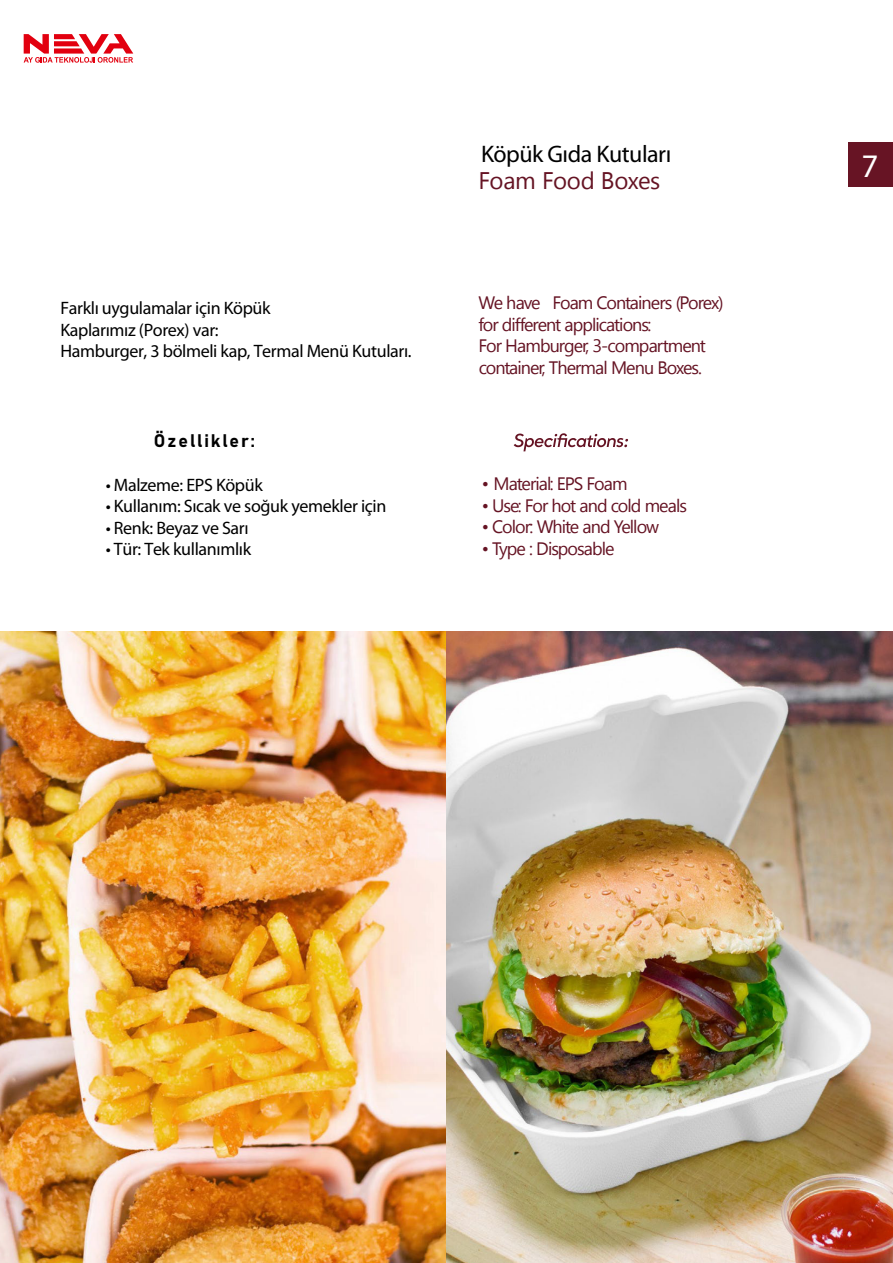
<style>
.page{position:relative;width:893px;height:1263px;background:#fff}
.page>*{position:absolute;margin:0;border:0;box-sizing:border-box;transform-origin:0 0}
.t1{font:33px "Myriad Pro";color:#fff}
.t2{font:24px "Myriad Pro";letter-spacing:-.02em;color:#000}
.t3{font:18px/21.6px "Myriad Pro";letter-spacing:-.02em;color:#000}
.t4{font:18px "Segoe UI Emoji";color:#651323}
.t5{font:18px "Bahnschrift";letter-spacing:.11em;color:#000}
</style>
<div class="page">
<div style="left:848px;top:142px;width:45px;height:45px;background:#671424"></div>
<svg style="left:514px;top:433px;width:114px;height:18px"></svg>
<img style="left:0;top:631px;width:893px;height:632px">
<svg style="left:24px;top:34px;width:109px;height:29px"></svg>
<p class="t3" style="left:60px;top:297px;width:353px">Farklı uygulamalar için Köpük<br>Kaplarımız (Porex) var:<br>Hamburger 3, bölmeli kap, Termal Menü Kutuları.</p>
<p class="t5" style="left:154px;top:427px;width:103px">Özellikler:</p>
<p class="t3" style="left:106px;top:473px;width:159px">• Malzeme: EPS Köpük</p>
<p class="t3" style="left:106px;top:495px;width:282px">• Kullanım: Sıcak ve soğuk yemekler için</p>
<p class="t3" style="left:106px;top:517px;width:144px">• Renk: Beyaz ve Sarı</p>
<p class="t3" style="left:106px;top:538px;width:147px">• Tür: Tek kullanımlık</p>
<p class="t2" style="left:481px;top:139px;width:192px">Köpük Gıda Kutuları</p>
<p class="t1" style="left:862px;top:145px;width:18px">7</p>
<p class="t4" style="left:486px;top:356px;width:47px">□■▼ ■</p>
<p class="t4" style="left:607px;top:292px;width:67px">□■▼ ■ ▲</p>
<p class="t4" style="left:592px;top:313px;width:59px">● ▼□■▲</p>
<p class="t4" style="left:615px;top:335px;width:93px">□ ▼■▼</p>
<p class="t4" style="left:603px;top:356px;width:6px">●</p>
<p class="t4" style="left:482px;top:473px;width:9px">•</p>
<p class="t4" style="left:482px;top:494px;width:9px">•</p>
<p class="t4" style="left:588px;top:494px;width:12px">■</p>
<p class="t4" style="left:482px;top:516px;width:9px">•</p>
<p class="t4" style="left:502px;top:516px;width:25px">□●□</p>
<p class="t4" style="left:591px;top:516px;width:12px">■</p>
<p class="t4" style="left:630px;top:516px;width:19px">●●□</p>
<p class="t4" style="left:482px;top:538px;width:9px">•</p>
<p class="t4" style="left:551px;top:538px;width:56px">▲□▲ ●</p>
</div>
